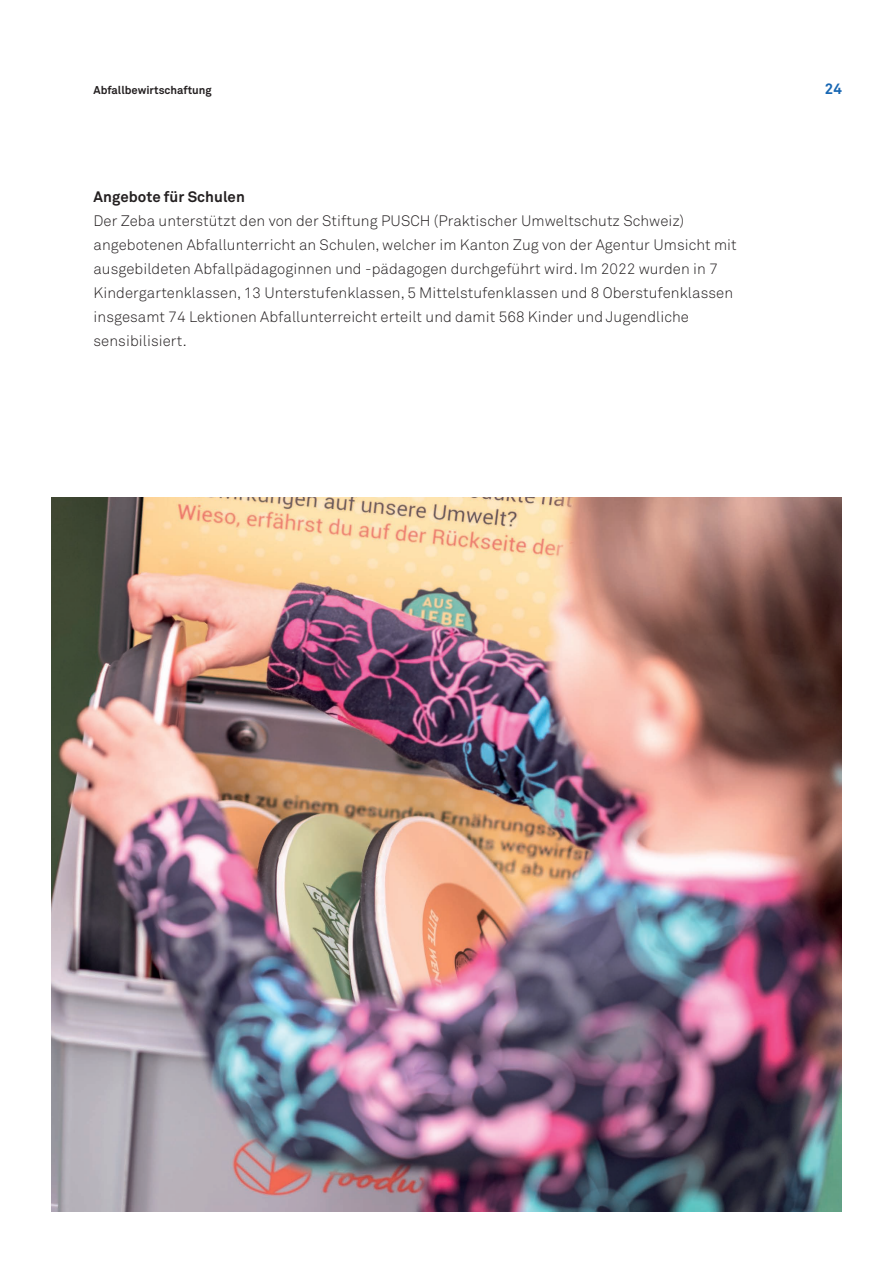
<style>
.page{position:relative;width:893px;height:1263px;background:#fff}
.page>*{position:absolute;margin:0;border:0;box-sizing:border-box;transform-origin:0 0}
.t1{font:300 15px/24px "Akkurat Pro";letter-spacing:.005em;color:#231f20}
.t2{font:700 15px "Akkurat Pro";letter-spacing:.005em;color:#231f20}
.t3{font:700 15px "Akkurat Pro";color:#1867b3}
.t4{font:700 11.25px "Akkurat Pro";color:#231f20}
</style>
<div class="page">
<img style="left:51px;top:497px;width:791px;height:715px">
<p class="t4" style="left:94px;top:83px;width:120px">Abfallbewirtschaftung</p>
<p class="t3" style="left:825px;top:79px;width:19px">24</p>
<p class="t2" style="left:94px;top:187px;width:153px">Angebote für Schulen</p>
<p class="t1" style="left:94px;top:208px;width:645px">Der Zeba unterstützt den von der Stiftung PUSCH (Praktischer Umweltschutz Schweiz) angebotenen Abfallunterricht an Schulen, welcher im Kanton Zug von der Agentur Umsicht mit ausgebildeten Abfallpädagoginnen und -pädagogen durchgeführt wird. Im 2022 wurden in 7<br>Kindergartenklassen, 13 Unterstufenklassen, 5 Mittelstufenklassen und 8 Oberstufenklassen insgesamt 74 Lektionen Abfallunterreicht erteilt und damit 568 Kinder und Jugendliche sensibilisiert.</p>
</div>
